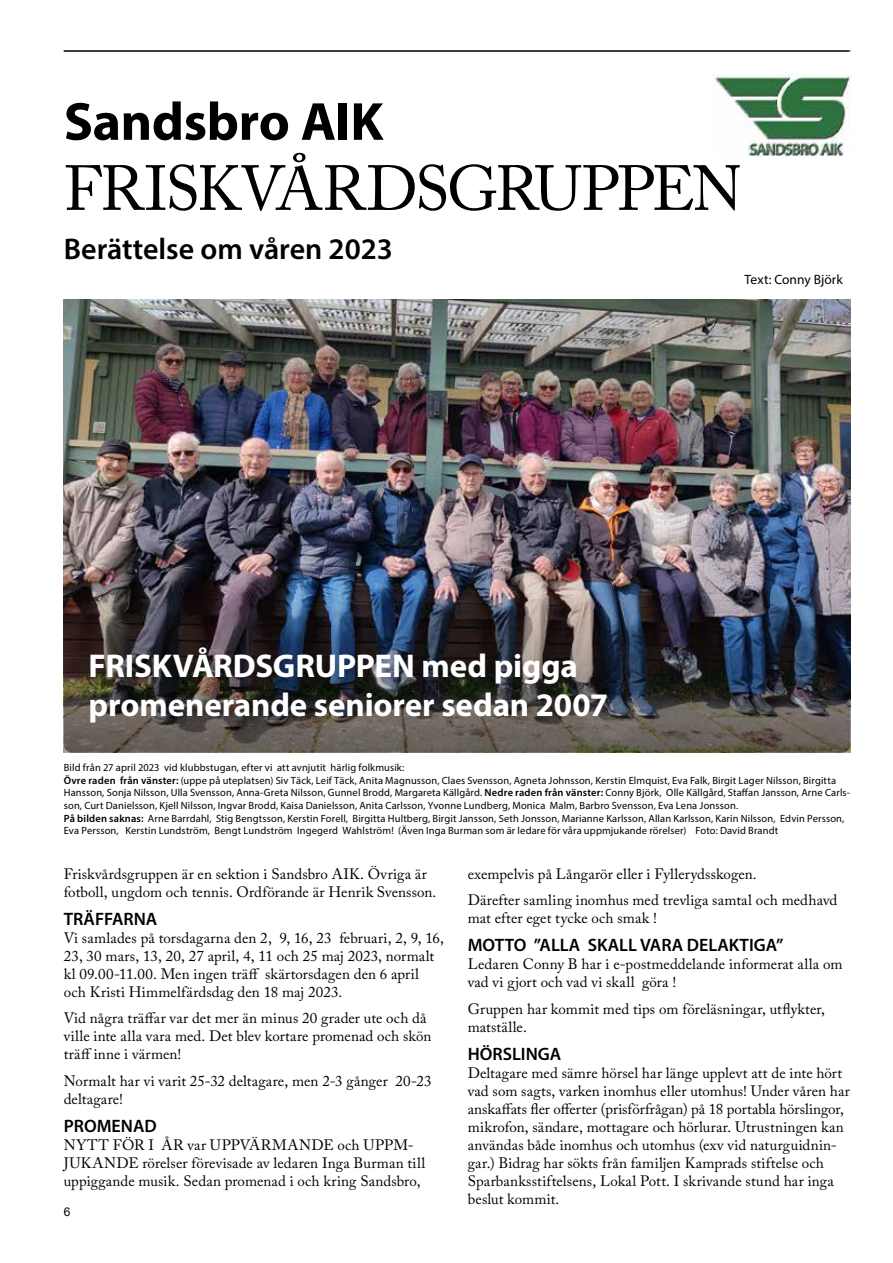
<style>
.page{position:relative;width:893px;height:1263px;background:#fff}
.page>*{position:absolute;margin:0;border:0;box-sizing:border-box;transform-origin:0 0}
.t1{font:63px "Adobe Caslon Pro";letter-spacing:-.04em;color:#000}
.t2{font:700 54px "Myriad Pro";letter-spacing:-.01em;color:#000}
.t3{font:700 33px/39px "Myriad Pro";letter-spacing:-.005em;color:#fff}
.t4{font:600 30px "Myriad Pro";color:#000}
.t5{font:600 18px "Myriad Pro";color:#000}
.t6{font:15px/18px "Adobe Caslon Pro";letter-spacing:.01em;color:#000}
.t7{font:13.5px "Myriad Pro";letter-spacing:.005em;color:#000}
.t8{font:12px "Arial";color:#000}
.t9{font:10.5px/12.6px "Myriad Pro";letter-spacing:.01em;color:#000}
.s1{font-weight:600}
</style>
<div class="page">
<hr style="left:64px;top:51px;width:786px;height:1px;background:#000">
<img style="left:64px;top:300px;width:786px;height:453px">
<img style="left:64px;top:576px;width:786px;height:177px;border-radius:9px">
<img style="left:713px;top:74px;width:137px;height:82px">
<h2 class="t2" style="left:64px;top:86px;width:321px">Sandsbro AIK</h2>
<h1 class="t1" style="left:64px;top:151px;width:680px">FRISKVÅRDSGRUPPEN</h1>
<h3 class="t4" style="left:64px;top:229px;width:331px">Berättelse om våren 2023</h3>
<p class="t7" style="left:745px;top:272px;width:100px">Text: Conny Björk</p>
<h3 class="t3" style="left:89px;top:645px;width:521px">FRISKVÅRDSGRUPPEN med pigga promenerande seniorer sedan 2007</h3>
<p class="t9" style="left:64px;top:761px;width:788px">Bild från 27 april 2023 vid klubbstugan, efter vi att avnjutit härlig folkmusik:<br><span class="s1">Övre raden från vänster:</span> (uppe på uteplatsen) Siv Täck, Leif Täck, Anita Magnusson, Claes Svensson, Agneta Johnsson, Kerstin Elmquist, Eva Falk, Birgit Lager Nilsson, Birgitta Hansson, Sonja Nilsson, Ulla Svensson, Anna-Greta Nilsson, Gunnel Brodd, Margareta Källgård. <span class="s1">Nedre raden från vänster:</span> Conny Björk, Olle Källgård, Staffan Jansson, Arne Carls&shy;son, Curt Danielsson, Kjell Nilsson, Ingvar Brodd, Kaisa Danielsson, Anita Carlsson, Yvonne Lundberg, Monica Malm, Barbro Svensson, Eva Lena Jonsson.<br><span class="s1">På bilden saknas:</span> Arne Barrdahl, Stig Bengtsson, Kerstin Forell, Birgitta Hultberg, Birgit Jansson, Seth Jonsson, Marianne Karlsson, Allan Karlsson, Karin Nilsson, Edvin Persson, Eva Persson, Kerstin Lundström, Bengt Lundström Ingegerd Wahlström! (Även Inga Burman som är ledare för våra uppmjukande rörelser) Foto: David Brandt</p>
<p class="t6" style="left:64px;top:864px;width:374px">Friskvårdsgruppen är en sektion i Sandsbro AIK. Övriga är fotboll, ungdom och tennis. Ordförande är Henrik Svensson.</p>
<p class="t5" style="left:64px;top:907px;width:95px">TRÄFFARNA</p>
<p class="t6" style="left:64px;top:928px;width:382px">Vi samlades på torsdagarna den 2, 9, 16, 23 februari, 2, 9, 16, 23, 30 mars, 13, 20, 27 april, 4, 11 och 25 maj 2023, normalt kl 09.00-11.00. Men ingen träff skärtorsdagen den 6 april och Kristi Himmelfärdsdag den 18 maj 2023.</p>
<p class="t6" style="left:64px;top:1009px;width:369px">Vid några träffar var det mer än minus 20 grader ute och då ville inte alla vara med. Det blev kortare promenad och skön träff inne i värmen!</p>
<p class="t6" style="left:64px;top:1071px;width:369px">Normalt har vi varit 25-32 deltagare, men 2-3 gånger 20-23 deltagare!</p>
<p class="t5" style="left:64px;top:1114px;width:95px">PROMENAD</p>
<p class="t6" style="left:64px;top:1135px;width:363px">NYTT FÖR I ÅR var UPPVÄRMANDE och UPPM-<br>JUKANDE rörelser förevisade av ledaren Inga Burman till uppiggande musik. Sedan promenad i och kring Sandsbro,</p>
<p class="t8" style="left:64px;top:1203px;width:8px">6</p>
<p class="t6" style="left:468px;top:860px;width:371px;line-height:26.5px">exempelvis på Långarör eller i Fyllerydsskogen.<br>Därefter samling inomhus med trevliga samtal och medhavd</p>
<p class="t6" style="left:468px;top:909px;width:191px">mat efter eget tycke och smak !</p>
<p class="t5" style="left:468px;top:933px;width:317px">MOTTO ”ALLA SKALL VARA DELAKTIGA”</p>
<p class="t6" style="left:468px;top:955px;width:376px">Ledaren Conny B har i e-postmeddelande informerat alla om vad vi gjort och vad vi skall göra !</p>
<p class="t6" style="left:468px;top:999px;width:359px">Gruppen har kommit med tips om föreläsningar, utflykter, matställe.</p>
<p class="t5" style="left:468px;top:1042px;width:95px">HÖRSLINGA</p>
<p class="t6" style="left:468px;top:1063px;width:384px">Deltagare med sämre hörsel har länge upplevt att de inte hört vad som sagts, varken inomhus eller utomhus! Under våren har anskaffats fler offerter (prisförfrågan) på 18 portabla hörslingor, mikrofon, sändare, mottagare och hörlurar. Utrustningen kan användas både inomhus och utomhus (exv vid naturguidnin&shy;gar.) Bidrag har sökts från familjen Kamprads stiftelse och Sparbanksstiftelsens, Lokal Pott. I skrivande stund har inga beslut kommit.</p>
</div>
